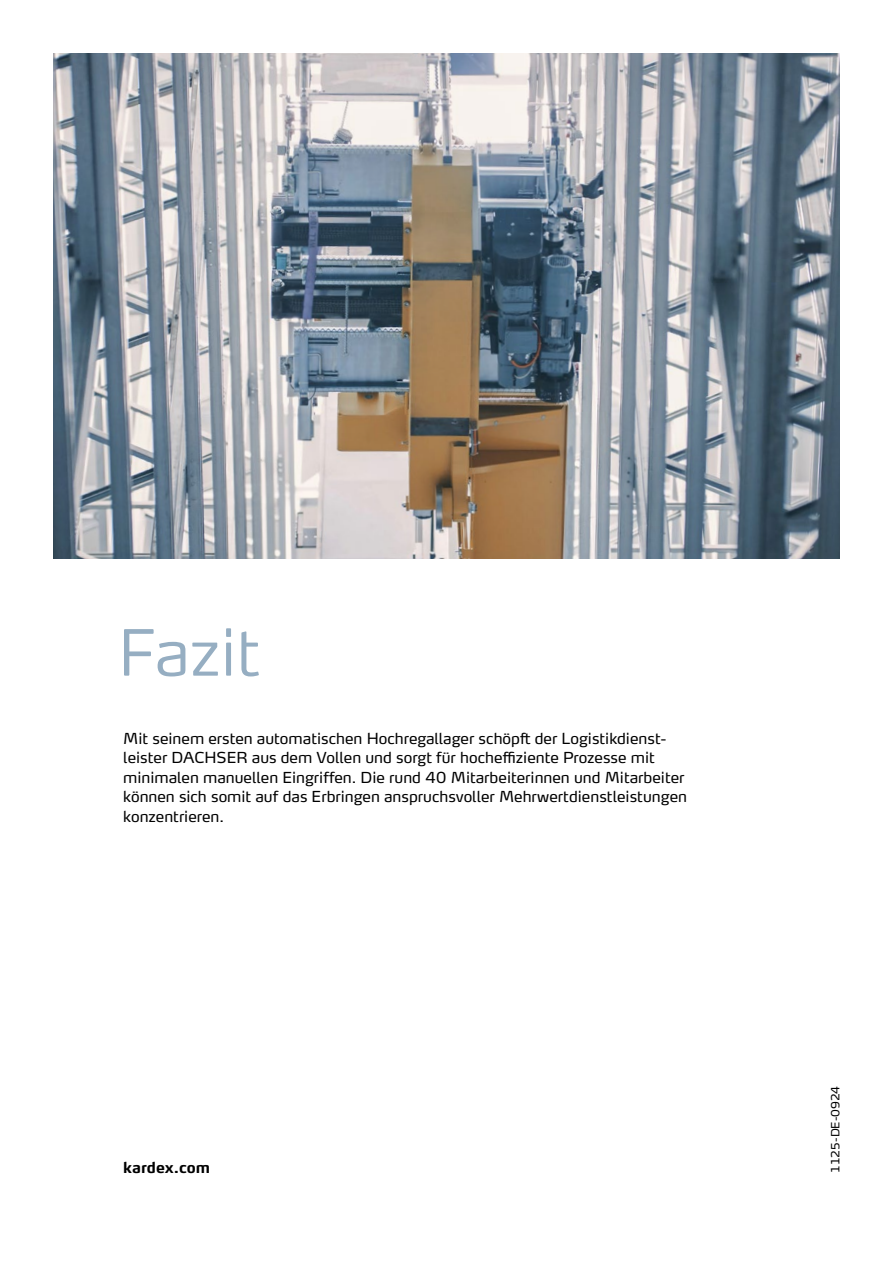
<style>
.page{position:relative;width:893px;height:1263px;background:#fff}
.page>*{position:absolute;margin:0;border:0;box-sizing:border-box;transform-origin:0 0}
.t1{font:300 63px "Max Pro";color:#96aec2}
.t2{font:15px/19.5px "Max Pro";color:#000}
.t3{font:700 15px "Max Pro";color:#000}
.t4{font:11.25px "Max Pro";color:#000}
</style>
<div class="page">
<img style="left:54px;top:54px;width:785px;height:505px">
<h1 class="t1" style="left:118px;top:600px;width:144px">Fazit</h1>
<p class="t2" style="left:123px;top:727px;width:565px">Mit seinem ersten automatischen Hochregallager schöpft der Logistikdienst&shy;leister DACHSER aus dem Vollen und sorgt für hocheffiziente Prozesse mit minimalen manuellen Eingriffen. Die rund 40 Mitarbeiterinnen und Mitarbeiter können sich somit auf das Erbringen anspruchsvoller Mehrwertdienstleistungen konzentrieren.</p>
<p class="t3" style="left:123px;top:1154px;width:88px">kardex.com</p>
<p class="t4" style="left:826px;top:1173px;width:89px;rotate:-90deg">1125-DE-0924</p>
</div>
